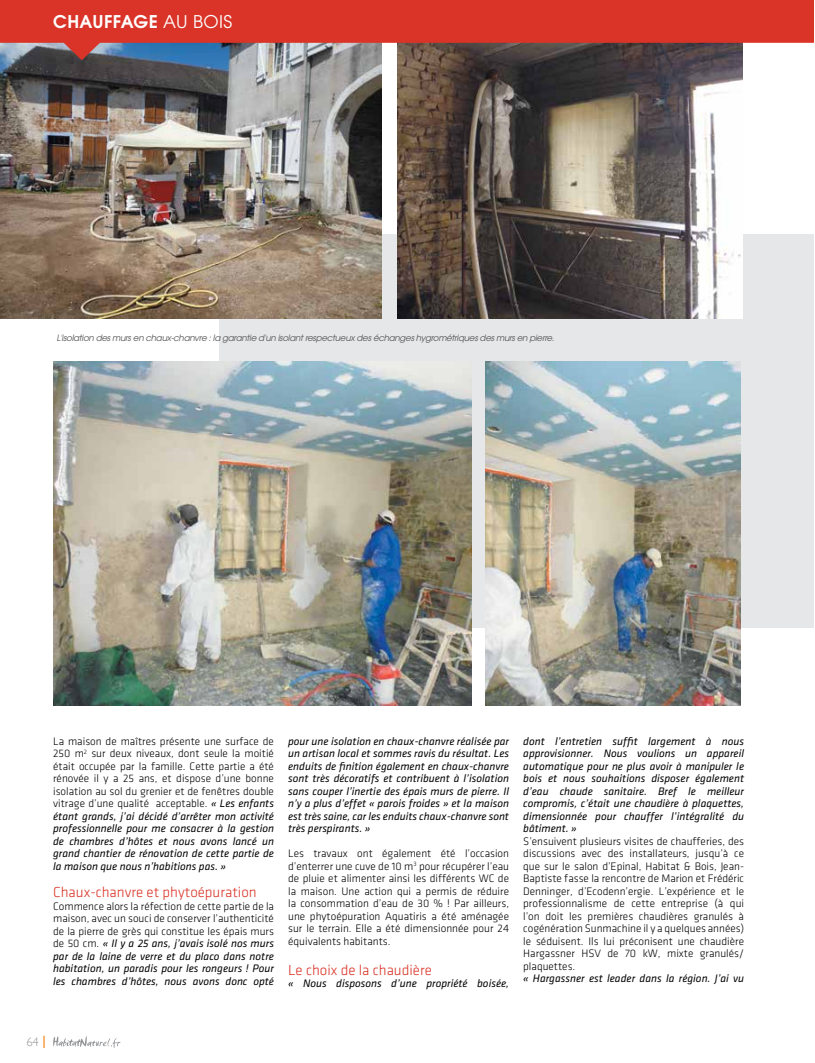
<style>
.page{position:relative;width:815px;height:1063px;background:#fff}
.page>*{position:absolute;margin:0;border:0;box-sizing:border-box;transform-origin:0 0}
.t1{font:700 17.5px "Te X Gyre Adventor";letter-spacing:.025em;color:#fff}
.t2{font:300 15px "Klavika";color:#da3327}
.t3{font:300 12.5px "Gill Sans";color:#939598}
.t4{font:300 11.25px/12.5px "Klavika";color:#000;text-align:justify}
.t5{font:italic 11.25px/12.5px "Klavika";color:#000;text-align:justify}
.t6{font:italic 8.75px "Te X Gyre Adventor";letter-spacing:-.03em;color:#58595b}
.s1{font-weight:400}
.s2{font-weight:400;font-style:italic}
.s3{font-weight:300;font-style:normal}
</style>
<div class="page">
<hr style="left:51px;top:0;width:3px;height:1063px;background:#000">
<hr style="left:744px;top:0;width:3px;height:1063px;background:#000">
<div style="left:220px;top:234px;width:594px;height:393px;background:#e6e7e8"></div>
<img style="left:0;top:60px;width:381px;height:259px">
<img style="left:397px;top:60px;width:345px;height:259px">
<svg style="left:0;top:0;width:814px;height:60px;background:#b64a45"></svg>
<img style="left:53px;top:361px;width:418px;height:345px">
<img style="left:485px;top:361px;width:256px;height:345px">
<svg style="left:53px;top:1036px;width:67px;height:12px"></svg>
<svg style="left:43px;top:1036px;width:2px;height:12px"></svg>
<div style="left:53px;top:13px;width:374px;height:22px;background:#da3327"></div>
<h1 class="t1" style="left:53px;top:6px;width:180px">CHAUFFAGE <span class="s1">AU BOIS</span></h1>
<p class="t6" style="left:57px;top:331px;width:499px">L'isolation des murs en chaux-chanvre : la garantie d'un isolant respectueux des échanges hygrométriques des murs en pierre.</p>
<p class="t4" style="left:53px;top:735px;width:222px">La maison de maîtres présente une surface de 250 m<sup>2</sup> sur deux niveaux, dont seule la moitié était occupée par la famille. Cette partie a été rénovée il y a 25 ans, et dispose d’une bonne isolation au sol du grenier et de fenêtres double vitrage d’une qualité acceptable. <span class="s2">« Les enfants étant grands, j’ai décidé d’arrêter mon activité professionnelle pour me consacrer à la gestion de chambres d’hôtes et nous avons lancé un grand chantier de rénovation de cette partie de la maison que nous n’habitions pas. »</span></p>
<h2 class="t2" style="left:53px;top:885px;width:205px">Chaux-chanvre et phytoépuration</h2>
<p class="t5" style="left:53px;top:900px;width:222px"><span class="s3">Commence alors la réfection de cette partie de la maison, avec un souci de conserver l’authenticité de la pierre de grès qui constitue les épais murs de 50 cm.</span> « Il y a 25 ans, j’avais isolé nos murs par de la laine de verre et du placo dans notre habitation, un paradis pour les rongeurs ! Pour les chambres d’hôtes, nous avons donc opté</p>
<p class="t5" style="left:288px;top:735px;width:222px">pour une isolation en chaux-chanvre réalisée par un artisan local et sommes ravis du résultat. Les enduits de finition également en chaux-chanvre sont très décoratifs et contribuent à l’isolation sans couper l’inertie des épais murs de pierre. Il n’y a plus d’effet « parois froides » et la maison est très saine, car les enduits chaux-chanvre sont très perspirants. »</p>
<p class="t4" style="left:288px;top:847px;width:222px">Les travaux ont également été l’occasion d’enterrer une cuve de 10 m<sup>3</sup> pour récupérer l’eau de pluie et alimenter ainsi les différents WC de la maison. Une action qui a permis de réduire la consommation d’eau de 30 % ! Par ailleurs, une phytoépuration Aquatiris a été aménagée sur le terrain. Elle a été dimensionnée pour 24 équivalents habitants.</p>
<h2 class="t2" style="left:288px;top:962px;width:145px">Le choix de la chaudière</h2>
<p class="t5" style="left:288px;top:977px;width:222px">« Nous disposons d’une propriété boisée,</p>
<p class="t5" style="left:523px;top:735px;width:222px">dont l’entretien suffit largement à nous approvisionner. Nous voulions un appareil automatique pour ne plus avoir à manipuler le bois et nous souhaitions disposer également d’eau chaude sanitaire. Bref le meilleur compromis, c’était une chaudière à plaquettes, dimensionnée pour chauffer l’intégralité du bâtiment. »</p>
<p class="t4" style="left:523px;top:835px;width:222px">S’ensuivent plusieurs visites de chaufferies, des discussions avec des installateurs, jusqu’à ce que sur le salon d’Epinal, Habitat &amp; Bois, Jean-Baptiste fasse la rencontre de Marion et Frédéric Denninger, d’Ecodenn’ergie. L’expérience et le professionnalisme de cette entreprise (à qui l’on doit les premières chaudières granulés à cogénération Sunmachine il y a quelques années) le séduisent. Ils lui préconisent une chaudière Hargassner HSV de 70 kW, mixte granulés/ plaquettes.</p>
<p class="t5" style="left:523px;top:973px;width:222px">« Hargassner est leader dans la région. J’ai vu</p>
<p class="t3" style="left:26px;top:1035px;width:14px">64</p>
</div>
